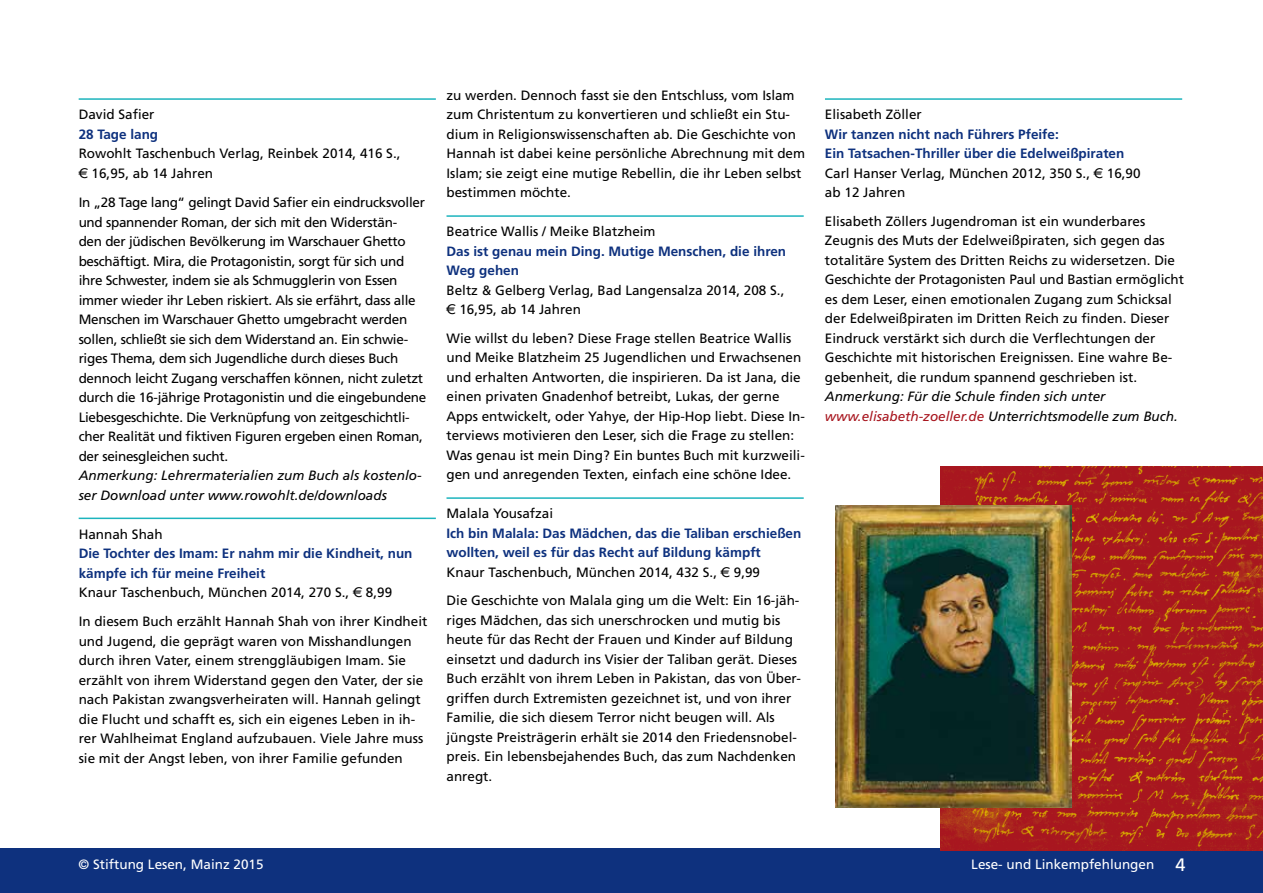
<style>
.page{position:relative;width:1263px;height:893px;background:#fff}
.page>*{position:absolute;margin:0;border:0;box-sizing:border-box;transform-origin:0 0}
.t1{font:18px "Frutiger";color:#fff}
.t2{font:13.5px/19.5px "Frutiger";color:#000}
.t3{font:13.5px/19.5px "Frutiger";letter-spacing:-.02em;color:#000}
.t4{font:700 13.5px/19.5px "Frutiger";color:#0e317e}
.t5{font:italic 13.5px/19.5px "Frutiger";color:#000}
.t6{font:13.5px "Frutiger";color:#fff}
.s1{font-family:"LT Euro Font Sampler";font-size:12.75px}
.s2{font-weight:400;color:#000}
.s3{font-family:"LT Euro Font Sampler";font-weight:400;font-size:12.75px;color:#000}
.s4{color:#a8161f}
</style>
<div class="page">
<div style="left:0;top:848px;width:1263px;height:45px;background:#0e317e"></div>
<hr style="left:79px;top:98px;width:357px;height:2px;background:#1cb4bd">
<hr style="left:79px;top:518px;width:357px;height:1px;background:#1cb4bd">
<hr style="left:446px;top:215px;width:358px;height:2px;background:#1cb4bd">
<hr style="left:446px;top:497px;width:358px;height:2px;background:#1cb4bd">
<hr style="left:825px;top:98px;width:357px;height:2px;background:#1cb4bd">
<img style="left:940px;top:466px;width:323px;height:384px">
<img style="left:836px;top:505px;width:236px;height:303px">
<p class="t2" style="left:79px;top:105px;width:77px">David Safier</p>
<p class="t4" style="left:79px;top:124px;width:81px">28 Tage lang</p>
<p class="t2" style="left:79px;top:144px;width:323px">Rowohlt Taschenbuch Verlag, Reinbek 2014, 416 S.,<br><span class="s1">G</span> 16,95, ab 14 Jahren</p>
<p class="t3" style="left:79px;top:192px;width:349px">In „28 Tage lang“ gelingt David Safier ein eindrucksvoller und spannender Roman, der sich mit den Widerstän-<br>den der jüdischen Bevölkerung im Warschauer Ghetto beschäftigt. Mira, die Protagonistin, sorgt für sich und ihre Schwester, indem sie als Schmugglerin von Essen immer wieder ihr Leben riskiert. Als sie erfährt, dass alle Menschen im Warschauer Ghetto umgebracht werden sollen, schließt sie sich dem Widerstand an. Ein schwie&shy;riges Thema, dem sich Jugendliche durch dieses Buch dennoch leicht Zugang verschaffen können, nicht zuletzt durch die 16-jährige Protagonistin und die eingebundene Liebesgeschichte. Die Verknüpfung von zeitgeschichtli&shy;cher Realität und fiktiven Figuren ergeben einen Roman, der seinesgleichen sucht.</p>
<p class="t5" style="left:79px;top:465px;width:344px">Anmerkung: Lehrermaterialien zum Buch als kostenlo&shy;ser Download unter www.rowohlt.de/downloads</p>
<p class="t2" style="left:79px;top:524px;width:86px">Hannah Shah</p>
<p class="t4" style="left:79px;top:543px;width:335px">Die Tochter des Imam: Er nahm mir die Kindheit, nun kämpfe ich für meine Freiheit<br><span class="s2">Knaur Taschenbuch, München 2014, 270 S.,</span> <span class="s3">G</span> <span class="s2">8,99</span></p>
<p class="t2" style="left:79px;top:612px;width:350px">In diesem Buch erzählt Hannah Shah von ihrer Kindheit und Jugend, die geprägt waren von Misshandlungen durch ihren Vater, einem strenggläubigen Imam. Sie erzählt von ihrem Widerstand gegen den Vater, der sie nach Pakistan zwangsverheiraten will. Hannah gelingt die Flucht und schafft es, sich ein eigenes Leben in ih&shy;rer Wahlheimat England aufzubauen. Viele Jahre muss sie mit der Angst leben, von ihrer Familie gefunden</p>
<p class="t2" style="left:446px;top:85px;width:360px">zu werden. Dennoch fasst sie den Entschluss, vom Islam zum Christentum zu konvertieren und schließt ein Stu&shy;dium in Religionswissenschaften ab. Die Geschichte von Hannah ist dabei keine persönliche Abrechnung mit dem Islam; sie zeigt eine mutige Rebellin, die ihr Leben selbst bestimmen möchte.</p>
<p class="t2" style="left:446px;top:222px;width:211px">Beatrice Wallis / Meike Blatzheim</p>
<p class="t4" style="left:446px;top:241px;width:341px">Das ist genau mein Ding. Mutige Menschen, die ihren<br>Weg gehen</p>
<p class="t2" style="left:446px;top:280px;width:339px">Beltz &amp; Gelberg Verlag, Bad Langensalza 2014, 208 S.,<br><span class="s1">G</span> 16,95, ab 14 Jahren</p>
<p class="t2" style="left:446px;top:328px;width:360px">Wie willst du leben? Diese Frage stellen Beatrice Wallis und Meike Blatzheim 25 Jugendlichen und Erwachsenen und erhalten Antworten, die inspirieren. Da ist Jana, die einen privaten Gnadenhof betreibt, Lukas, der gerne Apps entwickelt, oder Yahye, der Hip-Hop liebt. Diese In&shy;terviews motivieren den Leser, sich die Frage zu stellen:<br>Was genau ist mein Ding? Ein buntes Buch mit kurzweili&shy;gen und anregenden Texten, einfach eine schöne Idee.</p>
<p class="t2" style="left:446px;top:504px;width:108px">Malala Yousafzai</p>
<p class="t4" style="left:446px;top:523px;width:356px">Ich bin Malala: Das Mädchen, das die Taliban erschießen wollten, weil es für das Recht auf Bildung kämpft<br><span class="s2">Knaur Taschenbuch, München 2014, 432 S.,</span> <span class="s3">G</span> <span class="s2">9,99</span></p>
<p class="t2" style="left:446px;top:591px;width:356px">Die Geschichte von Malala ging um die Welt: Ein 16-jäh&shy;riges Mädchen, das sich unerschrocken und mutig bis heute für das Recht der Frauen und Kinder auf Bildung einsetzt und dadurch ins Visier der Taliban gerät. Dieses Buch erzählt von ihrem Leben in Pakistan, das von Über&shy;griffen durch Extremisten gezeichnet ist, und von ihrer Familie, die sich diesem Terror nicht beugen will. Als jüngste Preisträgerin erhält sie 2014 den Friedensnobel&shy;preis. Ein lebensbejahendes Buch, das zum Nachdenken anregt.</p>
<p class="t2" style="left:825px;top:105px;width:98px">Elisabeth Zöller</p>
<p class="t4" style="left:825px;top:124px;width:317px">Wir tanzen nicht nach Führers Pfeife:<br>Ein Tatsachen-Thriller über die Edelweißpiraten <span class="s2">Carl Hanser Verlag, München 2012, 350 S.,</span> <span class="s3">G</span> <span class="s2">16,90 ab 12 Jahren</span></p>
<p class="t2" style="left:825px;top:211px;width:361px">Elisabeth Zöllers Jugendroman ist ein wunderbares Zeugnis des Muts der Edelweißpiraten, sich gegen das totalitäre System des Dritten Reichs zu widersetzen. Die Geschichte der Protagonisten Paul und Bastian ermöglicht es dem Leser, einen emotionalen Zugang zum Schicksal der Edelweißpiraten im Dritten Reich zu finden. Dieser Eindruck verstärkt sich durch die Verflechtungen der Geschichte mit historischen Ereignissen. Eine wahre Be&shy;gebenheit, die rundum spannend geschrieben ist.</p>
<p class="t5" style="left:825px;top:387px;width:354px">Anmerkung: Für die Schule finden sich unter <span class="s4">www.elisabeth-zoeller.de</span> Unterrichtsmodelle zum Buch.</p>
<p class="t6" style="left:79px;top:857px;width:186px">© Stiftung Lesen, Mainz 2015</p>
<p class="t6" style="left:971px;top:857px;width:185px">Lese- und Linkempfehlungen</p>
<h1 class="t1" style="left:1165px;top:855px;width:22px">04</h1>
</div>
